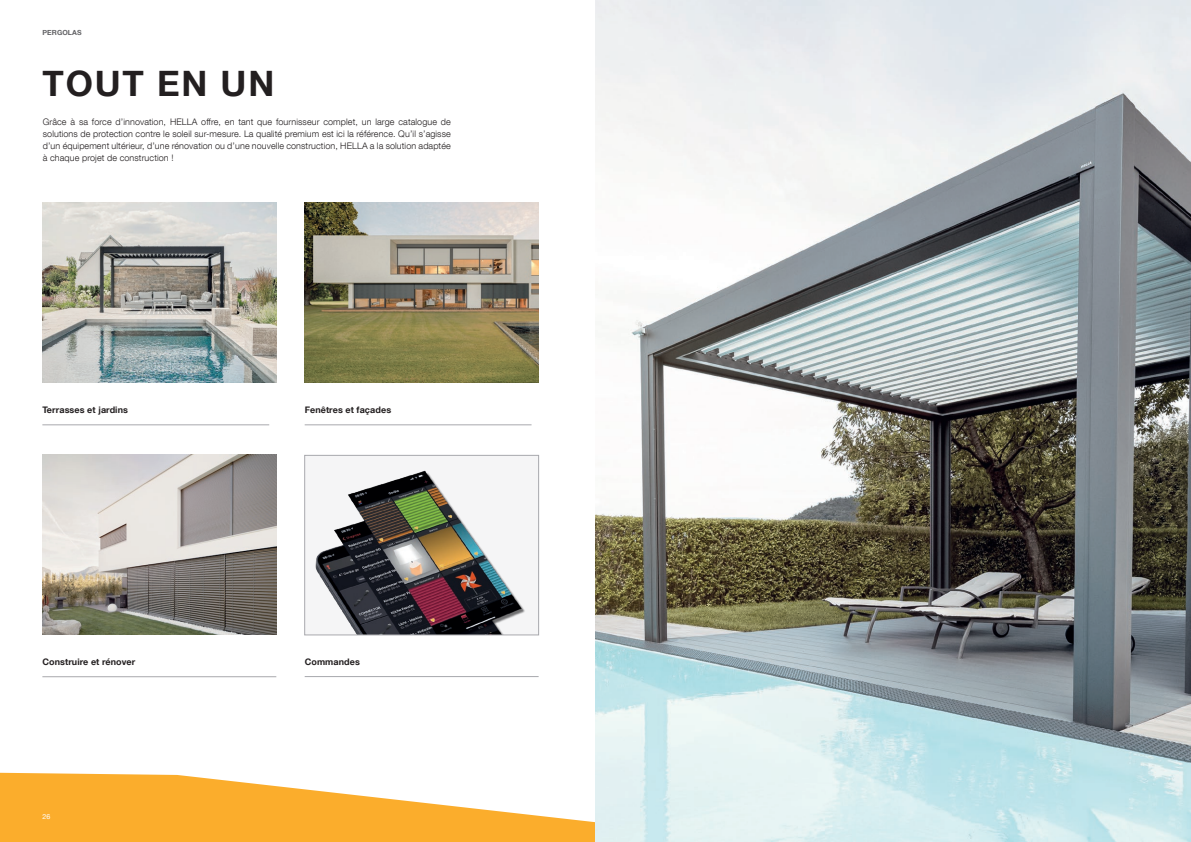
<style>
.page{position:relative;width:1191px;height:842px;background:#fff}
.page>*{position:absolute;margin:0;border:0;box-sizing:border-box;transform-origin:0 0}
.t1{font:700 35px "Helvetica Neue LT Com";letter-spacing:.05em;color:#231f20}
.t2{font:300 9px/12px "Helvetica Neue LT Com";letter-spacing:.01em;color:#231f20;text-align:justify}
.t3{font:700 9px "Helvetica Neue LT Com";letter-spacing:.01em;color:#231f20}
.t4{font:700 7px "Helvetica Neue LT Com";letter-spacing:.01em;color:#616164}
.t5{font:7px "Helvetica Neue LT Com";color:#fff}
</style>
<div class="page">
<div style="left:305px;top:455px;width:233px;height:180px;background:#f5f5f6"></div>
<img style="left:315px;top:470px;width:210px;height:163px">
<div style="left:304px;top:455px;width:235px;height:180px;border:1px solid #a8a9ad"></div>
<svg style="left:0;top:772px;width:595px;height:70px;fill:#fbad2c"></svg>
<img style="left:305px;top:203px;width:233px;height:180px">
<hr style="left:305px;top:425px;width:226px;height:1px;background:#a8a9ad">
<img style="left:42px;top:203px;width:234px;height:180px">
<hr style="left:42px;top:425px;width:227px;height:1px;background:#a8a9ad">
<img style="left:42px;top:455px;width:234px;height:180px">
<hr style="left:42px;top:676px;width:234px;height:1px;background:#a8a9ad">
<hr style="left:305px;top:676px;width:233px;height:1px;background:#a8a9ad">
<img style="left:595px;top:0;width:596px;height:842px">
<p class="t4" style="left:43px;top:28px;width:40px">PERGOLAS</p>
<h1 class="t1" style="left:43px;top:61px;width:233px">TOUT EN UN</h1>
<p class="t2" style="left:43px;top:116px;width:409px">Grâce à sa force d’innovation, HELLA offre, en tant que fournisseur complet, un large catalogue de solutions de protection contre le soleil sur-mesure. La qualité premium est ici la référence. Qu’il s’agisse d’un équipement ultérieur, d’une rénovation ou d’une nouvelle construction, HELLA a la solution adaptée à chaque projet de construction !</p>
<p class="t3" style="left:42px;top:404px;width:87px">Terrasses et jardins</p>
<p class="t3" style="left:305px;top:404px;width:88px">Fenêtres et façades</p>
<p class="t3" style="left:42px;top:656px;width:94px">Construire et rénover</p>
<p class="t3" style="left:305px;top:656px;width:57px">Commandes</p>
<p class="t5" style="left:43px;top:812px;width:9px">26</p>
</div>
